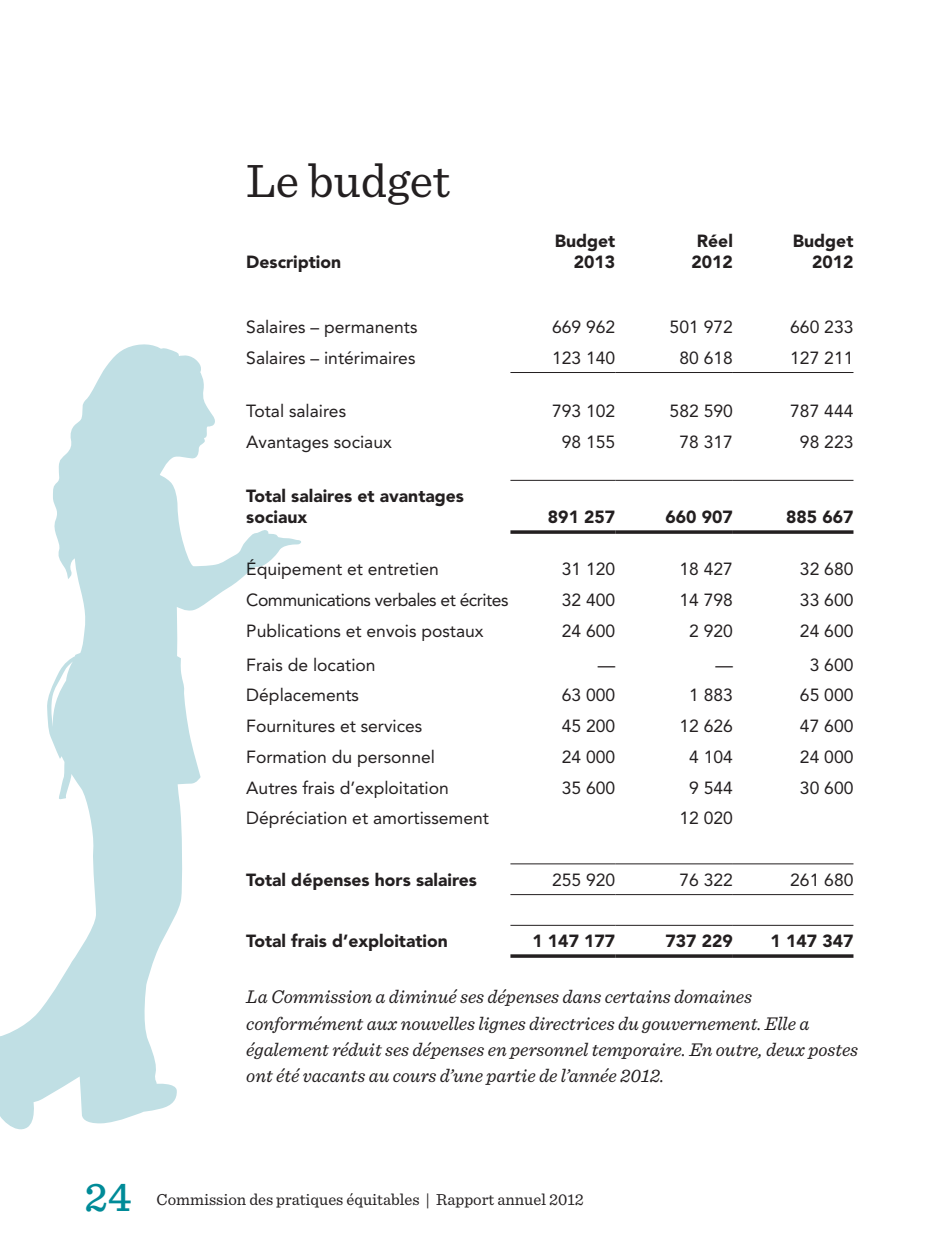
<style>
.page{position:relative;width:945px;height:1260px;background:#fff}
.page>*{position:absolute;margin:0;border:0;box-sizing:border-box;transform-origin:0 0}
.t1{font:49px "Sentinel";color:#231f20}
.t2{font:500 42px "Sentinel";color:#008b98}
.t3{font:italic 19.25px/26.2px "Sentinel";color:#231f20}
.t4{font:17.5px "Avenir LT Pro";color:#231f20}
.t5{font:900 17.5px/21px "Avenir LT Pro";color:#231f20;text-align:right}
.t6{font:17.5px "Avenir LT Pro";letter-spacing:-.03em;color:#231f20}
.t7{font:16.62px "Sentinel";color:#231f20}
</style>
<div class="page">
<hr style="left:510px;top:372px;width:105px;height:1px;background:#231f20">
<hr style="left:615px;top:372px;width:118px;height:1px;background:#231f20">
<hr style="left:733px;top:372px;width:120px;height:1px;background:#231f20">
<svg style="left:510px;top:530px;width:105px;height:4px"></svg>
<svg style="left:615px;top:530px;width:118px;height:4px"></svg>
<svg style="left:733px;top:530px;width:120px;height:4px"></svg>
<hr style="left:510px;top:480px;width:105px;height:1px;background:#231f20">
<hr style="left:615px;top:480px;width:118px;height:1px;background:#231f20">
<hr style="left:733px;top:480px;width:120px;height:1px;background:#231f20">
<hr style="left:510px;top:863px;width:105px;height:1px;background:#231f20">
<hr style="left:615px;top:863px;width:118px;height:1px;background:#231f20">
<hr style="left:733px;top:863px;width:120px;height:1px;background:#231f20">
<hr style="left:510px;top:894px;width:105px;height:1px;background:#231f20">
<hr style="left:615px;top:894px;width:118px;height:1px;background:#231f20">
<hr style="left:733px;top:894px;width:120px;height:1px;background:#231f20">
<hr style="left:510px;top:925px;width:105px;height:1px;background:#231f20">
<hr style="left:615px;top:925px;width:118px;height:1px;background:#231f20">
<hr style="left:733px;top:925px;width:120px;height:1px;background:#231f20">
<svg style="left:510px;top:954px;width:105px;height:4px"></svg>
<svg style="left:615px;top:954px;width:118px;height:4px"></svg>
<svg style="left:733px;top:954px;width:120px;height:4px"></svg>
<svg style="left:0;top:344px;width:301px;height:786px"></svg>
<h1 class="t1" style="left:246px;top:144px;width:206px">Le budget</h1>
<p class="t5" style="left:246px;top:252px;width:96px">Description</p>
<p class="t5" style="left:555px;top:231px;width:62px">Budget<br>2013</p>
<p class="t5" style="left:691px;top:231px;width:43px;text-align:center">Réel<br>2012</p>
<p class="t5" style="left:793px;top:231px;width:62px">Budget<br>2012</p>
<p class="t4" style="left:246px;top:316px;width:173px">Salaires – permanents</p>
<p class="t4" style="left:552px;top:316px;width:65px">669 962</p>
<p class="t4" style="left:670px;top:316px;width:65px">501 972</p>
<p class="t4" style="left:790px;top:316px;width:65px">660 233</p>
<p class="t4" style="left:246px;top:347px;width:171px">Salaires – intérimaires</p>
<p class="t4" style="left:552px;top:347px;width:65px">123 140</p>
<p class="t4" style="left:679px;top:347px;width:55px">80 618</p>
<p class="t4" style="left:790px;top:347px;width:65px">127 211</p>
<p class="t4" style="left:246px;top:400px;width:101px">Total salaires</p>
<p class="t4" style="left:552px;top:400px;width:65px">793 102</p>
<p class="t4" style="left:670px;top:400px;width:65px">582 590</p>
<p class="t4" style="left:790px;top:400px;width:65px">787 444</p>
<p class="t4" style="left:246px;top:431px;width:147px">Avantages sociaux</p>
<p class="t4" style="left:562px;top:431px;width:55px">98 155</p>
<p class="t4" style="left:679px;top:431px;width:55px">78 317</p>
<p class="t4" style="left:800px;top:431px;width:55px">98 223</p>
<p class="t5" style="left:246px;top:486px;width:219px;text-align:left">Total salaires et avantages sociaux</p>
<p class="t5" style="left:548px;top:507px;width:69px">891 257</p>
<p class="t5" style="left:666px;top:507px;width:69px">660 907</p>
<p class="t5" style="left:786px;top:507px;width:69px">885 667</p>
<p class="t4" style="left:246px;top:558px;width:194px">Équipement et entretien</p>
<p class="t4" style="left:562px;top:558px;width:55px">31 120</p>
<p class="t4" style="left:679px;top:558px;width:55px">18 427</p>
<p class="t4" style="left:800px;top:558px;width:55px">32 680</p>
<p class="t6" style="left:246px;top:589px;width:264px">Communications verbales et écrites</p>
<p class="t4" style="left:562px;top:589px;width:55px">32 400</p>
<p class="t4" style="left:679px;top:589px;width:55px">14 798</p>
<p class="t4" style="left:800px;top:589px;width:55px">33 600</p>
<p class="t4" style="left:246px;top:620px;width:239px">Publications et envois postaux</p>
<p class="t4" style="left:562px;top:620px;width:55px">24 600</p>
<p class="t4" style="left:689px;top:620px;width:45px">2 920</p>
<p class="t4" style="left:800px;top:620px;width:55px">24 600</p>
<p class="t4" style="left:246px;top:654px;width:131px">Frais de location</p>
<p class="t4" style="left:598px;top:654px;width:19px">—</p>
<p class="t4" style="left:715px;top:654px;width:19px">—</p>
<p class="t4" style="left:810px;top:654px;width:45px">3 600</p>
<p class="t4" style="left:246px;top:685px;width:114px">Déplacements</p>
<p class="t4" style="left:562px;top:685px;width:55px">63 000</p>
<p class="t4" style="left:689px;top:685px;width:45px">1 883</p>
<p class="t4" style="left:800px;top:685px;width:55px">65 000</p>
<p class="t4" style="left:246px;top:715px;width:178px">Fournitures et services</p>
<p class="t4" style="left:562px;top:715px;width:55px">45 200</p>
<p class="t4" style="left:679px;top:715px;width:55px">12 626</p>
<p class="t4" style="left:800px;top:715px;width:55px">47 600</p>
<p class="t4" style="left:246px;top:746px;width:190px">Formation du personnel</p>
<p class="t4" style="left:562px;top:746px;width:55px">24 000</p>
<p class="t4" style="left:689px;top:746px;width:45px">4 104</p>
<p class="t4" style="left:800px;top:746px;width:55px">24 000</p>
<p class="t4" style="left:246px;top:777px;width:204px">Autres frais d’exploitation</p>
<p class="t4" style="left:562px;top:777px;width:55px">35 600</p>
<p class="t4" style="left:689px;top:777px;width:45px">9 544</p>
<p class="t4" style="left:800px;top:777px;width:55px">30 600</p>
<p class="t4" style="left:246px;top:808px;width:244px">Dépréciation et amortissement</p>
<p class="t4" style="left:679px;top:808px;width:55px">12 020</p>
<p class="t5" style="left:246px;top:869px;width:232px">Total dépenses hors salaires</p>
<p class="t4" style="left:552px;top:869px;width:65px">255 920</p>
<p class="t4" style="left:679px;top:869px;width:55px">76 322</p>
<p class="t4" style="left:790px;top:869px;width:65px">261 680</p>
<p class="t5" style="left:246px;top:931px;width:203px">Total frais d’exploitation</p>
<p class="t5" style="left:532px;top:931px;width:84px">1 147 177</p>
<p class="t5" style="left:666px;top:931px;width:69px">737 229</p>
<p class="t5" style="left:771px;top:931px;width:84px">1 147 347</p>
<p class="t3" style="left:246px;top:983px;width:613px">La Commission a diminué ses dépenses dans certains domaines conformément aux nouvelles lignes directrices du gouvernement. Elle a également réduit ses dépenses en personnel temporaire. En outre, deux postes ont été vacants au cours d’une partie de l’année 2012.</p>
<h2 class="t2" style="left:84px;top:1165px;width:49px">24</h2>
<p class="t7" style="left:157px;top:1187px;width:429px">Commission des pratiques équitables | Rapport annuel 2012</p>
</div>
